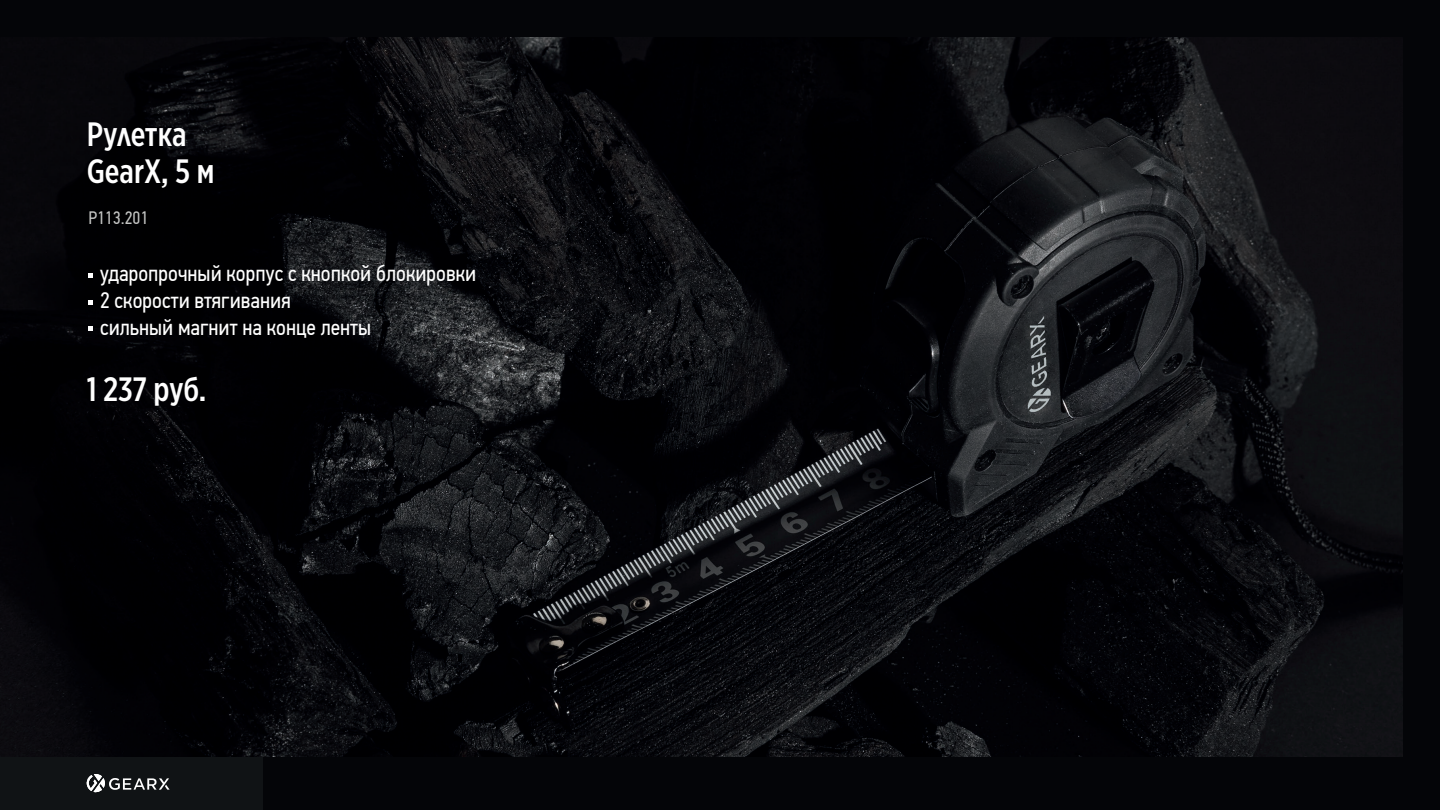
<style>
.page{position:relative;width:1440px;height:810px;background:#fff}
.page>*{position:absolute;margin:0;border:0;box-sizing:border-box;transform-origin:0 0}
.t1{font:500 33.75px/37.5px "Gotham X Narrow";letter-spacing:-.005em;color:#fff}
.t2{font:22.5px/27px "PF Din Text Cond Pro";color:#fff}
.t3{font:18px "PF Din Text Cond Pro";color:#c4c5c4}
</style>
<div class="page">
<div style="left:0;top:756px;width:264px;height:54px;background:#101315"></div>
<div style="left:0;top:0;width:1440px;height:756px;background:#040508"></div>
<div style="left:264px;top:298px;width:1176px;height:512px;background:#040508"></div>
<img style="left:0;top:37px;width:1402px;height:719px">
<svg style="left:88px;top:274px;width:5px;height:4px"></svg>
<svg style="left:88px;top:301px;width:5px;height:4px"></svg>
<svg style="left:88px;top:327px;width:5px;height:4px"></svg>
<svg style="left:87px;top:774px;width:83px;height:19px"></svg>
<h1 class="t1" style="left:87px;top:115px;width:129px">Рулетка<br>GearX, 5 м</h1>
<p class="t3" style="left:88px;top:207px;width:62px">P113.201</p>
<p class="t2" style="left:100px;top:260px;width:378px">ударопрочный корпус с кнопкой блокировки<br>2 скорости втягивания<br>сильный магнит на конце ленты</p>
<h1 class="t1" style="left:87px;top:370px;width:121px">1 237 руб.</h1>
</div>
